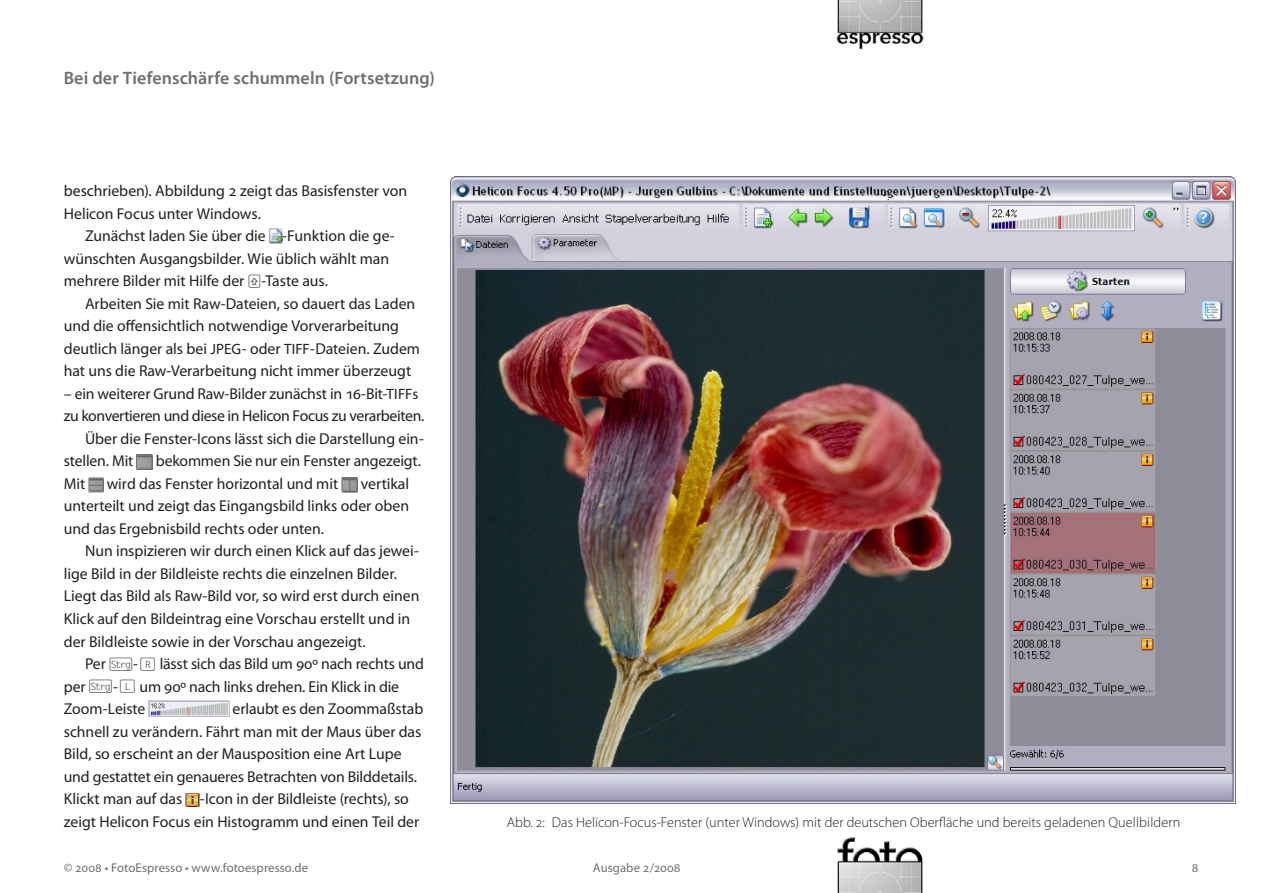
<style>
.page{position:relative;width:1263px;height:893px;background:#fff}
.page>*{position:absolute;margin:0;border:0;box-sizing:border-box;transform-origin:0 0}
.Titel_1_Fortsetzung{font:600 18px "Myriad Pro";letter-spacing:.005em;color:#6d6f71}
.P_x{font:15.75px/22.5px "Myriad Pro";letter-spacing:-.005em;color:#231f20}
.Figure-no{font:300 14.25px "Myriad Pro";color:#231f20}
.t1{font:12.75px "Myriad Pro";letter-spacing:.005em;color:#6d6f71}
.s1{font-family:"My Sym 2";font-size:12px}
.s2{font-size:15px}
.s3{font-family:"Keyboard";font-size:12px}
</style>
<div class="page">
<img style="left:836px;top:0;width:88px;height:50px">
<img style="left:837px;top:837px;width:86px;height:56px">
<img style="left:269px;top:228px;width:13px;height:16px">
<img style="left:136px;top:455px;width:17px;height:15px">
<img style="left:89px;top:477px;width:14px;height:15px">
<img style="left:342px;top:478px;width:15px;height:14px">
<img style="left:149px;top:701px;width:80px;height:15px">
<img style="left:186px;top:794px;width:14px;height:12px">
<img style="left:451px;top:176px;width:784px;height:628px">
<p class="Titel_1_Fortsetzung" style="left:64px;top:68px;width:373px">Bei der Tiefenschärfe schummeln (Fortsetzung)</p>
<p class="P_x" style="left:64px;top:180px;width:345px">beschrieben). Abbildung 2 zeigt das Basisfenster von<br>Helicon Focus unter Windows.</p>
<p class="P_x" style="left:64px;top:225px;width:332px;text-indent:21px">Zunächst laden Sie über die -Funktion die ge&shy;wünschten Ausgangsbilder. Wie üblich wählt man mehrere Bilder mit Hilfe der <span class="s1">Q</span>-Taste aus.</p>
<p class="P_x" style="left:64px;top:293px;width:358px;text-indent:21px">Arbeiten Sie mit Raw-Dateien, so dauert das Laden und die offensichtlich notwendige Vorverarbeitung deutlich länger als bei <span class="s2">JPEG</span>- oder <span class="s2">TIFF</span>-Dateien. Zudem hat uns die Raw-Verarbeitung nicht immer überzeugt</p>
<p class="P_x" style="left:64px;top:383px;width:362px">– ein weiterer Grund Raw-Bilder zunächst in 16-Bit-<span class="s2">TIFFs </span>zu konvertieren und diese in Helicon Focus zu verarbeiten.</p>
<p class="P_x" style="left:64px;top:428px;width:362px;text-indent:21px">Über die Fenster-Icons lässt sich die Darstellung ein&shy;stellen. Mit</p>
<p class="P_x" style="left:156px;top:450px;width:267px">bekommen Sie nur ein Fenster angezeigt.</p>
<p class="P_x" style="left:64px;top:473px;width:347px;text-align:justify;text-indent:297px">vertikal unterteilt und zeigt das Eingangsbild links oder oben und das Ergebnisbild rechts oder unten.</p>
<p class="P_x" style="left:64px;top:540px;width:357px;text-indent:21px">Nun inspizieren wir durch einen Klick auf das jewei&shy;lige Bild in der Bildleiste rechts die einzelnen Bilder.<br>Liegt das Bild als Raw-Bild vor, so wird erst durch einen Klick auf den Bildeintrag eine Vorschau erstellt und in der Bildleiste sowie in der Vorschau angezeigt.</p>
<p class="P_x" style="left:64px;top:653px;width:362px;text-indent:21px">Per <span class="s1">Z</span>-<span class="s3">(R)</span> lässt sich das Bild um 90º nach rechts und per <span class="s1">Z</span>-<span class="s3">(L)</span> um 90º nach links drehen. Ein Klick in die<br>Zoom-Leiste</p>
<p class="P_x" style="left:64px;top:473px;width:23px">Mit</p>
<p class="P_x" style="left:107px;top:473px;width:233px">wird das Fenster horizontal und mit</p>
<p class="P_x" style="left:64px;top:698px;width:361px;text-indent:169px">erlaubt es den Zoommaßstab schnell zu verändern. Fährt man mit der Maus über das Bild, so erscheint an der Mausposition eine Art Lupe und gestattet ein genaueres Betrachten von Bilddetails.<br>Klickt man auf das -Icon in der Bildleiste (rechts), so zeigt Helicon Focus ein Histogramm und einen Teil der</p>
<p class="Figure-no" style="left:507px;top:814px;width:675px">Abb. 2: Das Helicon-Focus-Fenster (unter Windows) mit der deutschen Oberfläche und bereits geladenen Quellbildern</p>
<p class="t1" style="left:64px;top:860px;width:246px">© 2008 • FotoEspresso • www.fotoespresso.de</p>
<p class="t1" style="left:593px;top:860px;width:57px">Ausgabe 2/2008</p>
<p class="t1" style="left:1192px;top:860px;width:7px">8</p>
</div>
